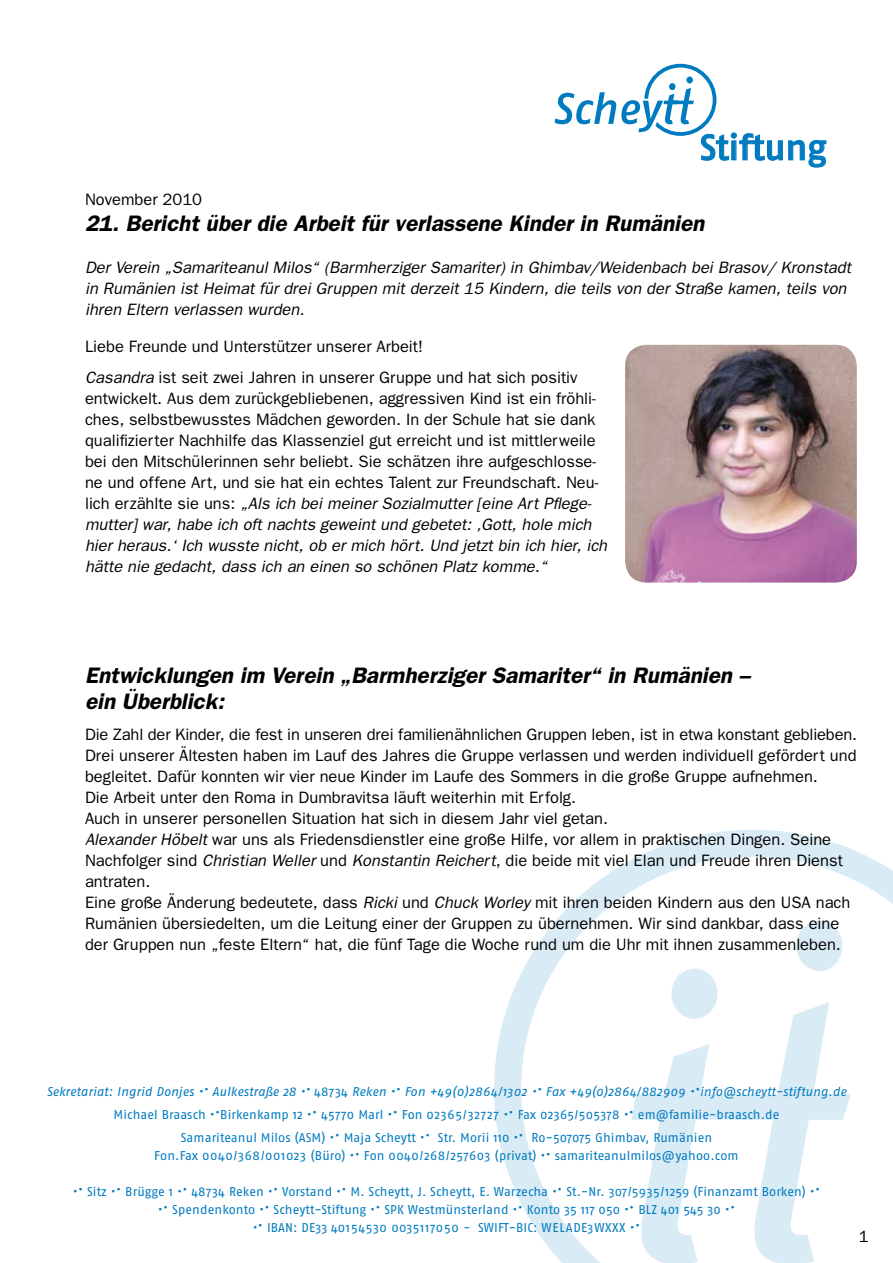
<style>
.page{position:relative;width:893px;height:1263px;background:#fff}
.page>*{position:absolute;margin:0;border:0;box-sizing:border-box;transform-origin:0 0}
.t1{font:36px "Fago No Med";letter-spacing:-.01em;color:#007bc0}
.t2{font:italic 600 22.5px/26.2px "Franklin Gothic";color:#000}
.t3{font:16.5px/21px "Franklin Gothic";color:#000}
.t4{font:italic 16.5px/21px "Franklin Gothic";color:#000}
.t5{font:12.75px/23px "Fago No";letter-spacing:.01em;color:#007bc0;text-align:center}
.t6{font:12.75px "Fago No";letter-spacing:.045em;color:#007bc0}
.s1{font-style:italic}
</style>
<div class="page">
<svg style="left:494px;top:830px;width:399px;height:433px"></svg>
<div style="left:796px;top:921px;width:46px;height:50px;background:#d9ebf5;border-radius:50%"></div>
<div style="left:671px;top:968px;width:47px;height:51px;background:#d9ebf5;border-radius:50%"></div>
<svg style="left:632px;top:1002px;width:219px;height:261px"></svg>
<div style="left:644px;top:64px;width:72px;height:72px;border:4px solid #007bc0;border-radius:50%"></div>
<div style="left:686px;top:76px;width:7px;height:7px;background:#007bc0;border-radius:50%"></div>
<div style="left:669px;top:83px;width:6px;height:7px;background:#007bc0;border-radius:50%"></div>
<svg style="left:555px;top:88px;width:271px;height:80px"></svg>
<img style="left:625px;top:345px;width:232px;height:238px">
<h1 class="t1" style="left:700px;top:127px;width:128px">Stiftung</h1>
<p class="t3" style="left:85px;top:188px;width:119px">November 2010</p>
<h2 class="t2" style="left:85px;top:210px;width:621px">21. Bericht über die Arbeit für verlassene Kinder in Rumänien</h2>
<p class="t4" style="left:85px;top:257px;width:767px">Der Verein „Samariteanul Milos“ (Barmherziger Samariter) in Ghimbav/Weidenbach bei Brasov/ Kronstadt in Rumänien ist Heimat für drei Gruppen mit derzeit 15 Kindern, die teils von der Straße kamen, teils von ihren Eltern verlassen wurden.</p>
<p class="t3" style="left:85px;top:330px;width:494px;line-height:31.5px">Liebe Freunde und Unterstützer unserer Arbeit!<br><span class="s1">Casandra</span> ist seit zwei Jahren in unserer Gruppe und hat sich positiv</p>
<p class="t3" style="left:85px;top:388px;width:524px">entwickelt. Aus dem zurückgebliebenen, aggressiven Kind ist ein fröhli&shy;ches, selbstbewusstes Mädchen geworden. In der Schule hat sie dank qualifizierter Nachhilfe das Klassenziel gut erreicht und ist mittlerweile bei den Mitschülerinnen sehr beliebt. Sie schätzen ihre aufgeschlosse&shy;ne und offene Art, und sie hat ein echtes Talent zur Freundschaft. Neu&shy;lich erzählte sie uns: <span class="s1">„Als ich bei meiner Sozialmutter [eine Art Pflege&shy;mutter] war, habe ich oft nachts geweint und gebetet: ‚Gott, hole mich hier heraus.‘ Ich wusste nicht, ob er mich hört. Und jetzt bin ich hier, ich hätte nie gedacht, dass ich an einen so schönen Platz komme.“</span></p>
<h2 class="t2" style="left:85px;top:661px;width:666px">Entwicklungen im Verein „Barmherziger Samariter“ in Rumänien – ein Überblick:</h2>
<p class="t3" style="left:85px;top:724px;width:774px">Die Zahl der Kinder, die fest in unseren drei familienähnlichen Gruppen leben, ist in etwa konstant geblieben.<br>Drei unserer Ältesten haben im Lauf des Jahres die Gruppe verlassen und werden individuell gefördert und begleitet. Dafür konnten wir vier neue Kinder im Laufe des Sommers in die große Gruppe aufnehmen.<br>Die Arbeit unter den Roma in Dumbravitsa läuft weiterhin mit Erfolg.<br>Auch in unserer personellen Situation hat sich in diesem Jahr viel getan.<br><span class="s1">Alexander Höbelt</span> war uns als Friedensdienstler eine große Hilfe, vor allem in praktischen Dingen. Seine Nachfolger sind <span class="s1">Christian Weller</span> und <span class="s1">Konstantin Reichert</span>, die beide mit viel Elan und Freude ihren Dienst antraten.<br>Eine große Änderung bedeutete, dass <span class="s1">Ricki</span> und <span class="s1">Chuck Worley</span> mit ihren beiden Kindern aus den USA nach Rumänien übersiedelten, um die Leitung einer der Gruppen zu übernehmen. Wir sind dankbar, dass eine der Gruppen nun „feste Eltern“ hat, die fünf Tage die Woche rund um die Uhr mit ihnen zusammenleben.</p>
<p class="t5" style="left:47px;top:1079px;width:801px"><span class="s1">Sekretariat: Ingrid Donjes •• Aulkestraße 28 ••</span> 48734 <span class="s1">Reken •• Fon +49(0)2864/1302 •• Fax +49(0)2864/882909 ••info@scheytt-stiftung.de<br></span>Michael Braasch ••Birkenkamp 12 •• 45770 Marl •• Fon 02365/32727 •• Fax 02365/505378 •• em@familie-braasch.de<br>Samariteanul Milos (ASM) •• Maja Scheytt •• Str. Morii 110 •• Ro-507075 Ghimbav, Rumänien</p>
<p class="t5" style="left:154px;top:1144px;width:586px">Fon.Fax 0040/368/001023 (Büro) •• Fon 0040/268/257603 (privat) •• samariteanulmilos@yahoo.com</p>
<p class="t5" style="left:73px;top:1180px;width:749px">•• Sitz •• Brügge 1 •• 48734 Reken •• Vorstand •• M. Scheytt, J. Scheytt, E. Warzecha •• St.-Nr. 307/5935/1259 (Finanzamt Borken) ••</p>
<p class="t5" style="left:158px;top:1198px;width:579px">•• Spendenkonto •• Scheytt-Stiftung •• SPK Westmünsterland •• Konto 35 117 050 •• BLZ 401 545 30 ••</p>
<p class="t6" style="left:253px;top:1220px;width:389px">•• IBAN: DE33 40154530 0035117050 - SWIFT-BIC: WELADE3WXXX ••</p>
<p class="t3" style="left:859px;top:1226px;width:11px">1</p>
</div>
